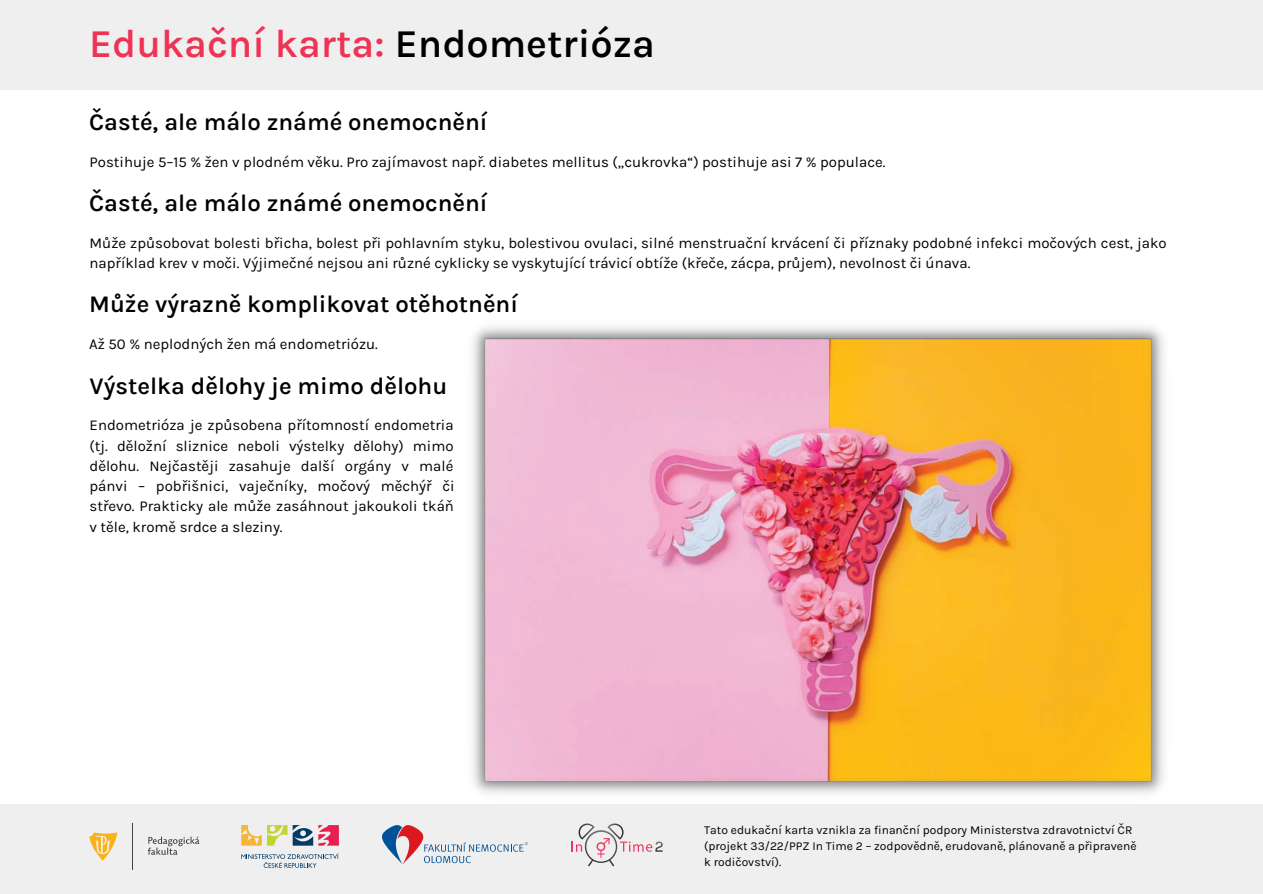
<style>
.page{position:relative;width:1263px;height:894px;background:#fff}
.page>*{position:absolute;margin:0;border:0;box-sizing:border-box;transform-origin:0 0}
.t1{font:600 39.75px "Karla";color:#ee3354}
.t2{font:600 24px "Karla";color:#000}
.t3{font:15px/20.2px "Karla";color:#000}
.t4{font:12px/16px "Karla";color:#000}
.s1{color:#000}
</style>
<div class="page">
<div style="left:0;top:803px;width:1263px;height:90px;background:#efefef"></div>
<div style="left:0;top:0;width:1263px;height:89px;background:#efefef"></div>
<svg style="left:572px;top:823px;width:91px;height:43px"></svg>
<svg style="left:382px;top:825px;width:146px;height:38px"></svg>
<svg style="left:241px;top:853px;width:98px;height:14px"></svg>
<svg style="left:241px;top:825px;width:98px;height:20px"></svg>
<hr style="left:132px;top:823px;width:1px;height:46px;background:#424242">
<svg style="left:148px;top:836px;width:51px;height:18px"></svg>
<svg style="left:89px;top:832px;width:28px;height:28px"></svg>
<img style="left:472px;top:326px;width:692px;height:468px">
<h1 class="t1" style="left:89px;top:21px;width:567px">Edukační karta: <span class="s1">Endometrióza</span></h1>
<h2 class="t2" style="left:89px;top:108px;width:400px">Časté, ale málo známé onemocnění</h2>
<p class="t3" style="left:90px;top:151px;width:797px">Postihuje 5–15 % žen v plodném věku. Pro zajímavost např. diabetes mellitus („cukrovka“) postihuje asi 7 % populace.</p>
<h2 class="t2" style="left:89px;top:189px;width:400px">Časté, ale málo známé onemocnění</h2>
<p class="t3" style="left:90px;top:232px;width:1079px">Může způsobovat bolesti břicha, bolest při pohlavním styku, bolestivou ovulaci, silné menstruační krvácení či příznaky podobné infekci močových cest, jako například krev v moči. Výjimečné nejsou ani různé cyklicky se vyskytující trávicí obtíže (křeče, zácpa, průjem), nevolnost či únava.</p>
<h2 class="t2" style="left:89px;top:290px;width:430px">Může výrazně komplikovat otěhotnění</h2>
<p class="t3" style="left:89px;top:334px;width:290px">Až 50 % neplodných žen má endometriózu.</p>
<h2 class="t2" style="left:90px;top:371px;width:359px">Výstelka dělohy je mimo dělohu</h2>
<p class="t3" style="left:90px;top:415px;width:366px;text-align:justify">Endometrióza je způsobena přítomností endometria (tj. děložní sliznice neboli výstelky dělohy) mimo dělohu. Nejčastěji zasahuje další orgány v malé pánvi – pobřišnici, vaječníky, močový měchýř či střevo. Prakticky ale může zasáhnout jakoukoli tkáň v těle, kromě srdce a sleziny.</p>
<p class="t4" style="left:704px;top:821px;width:434px">Tato edukační karta vznikla za finanční podpory Ministerstva zdravotnictví ČR (projekt 33/22/PPZ In Time 2 – zodpovědně, erudovaně, plánovaně a připraveně k rodičovství).</p>
</div>
